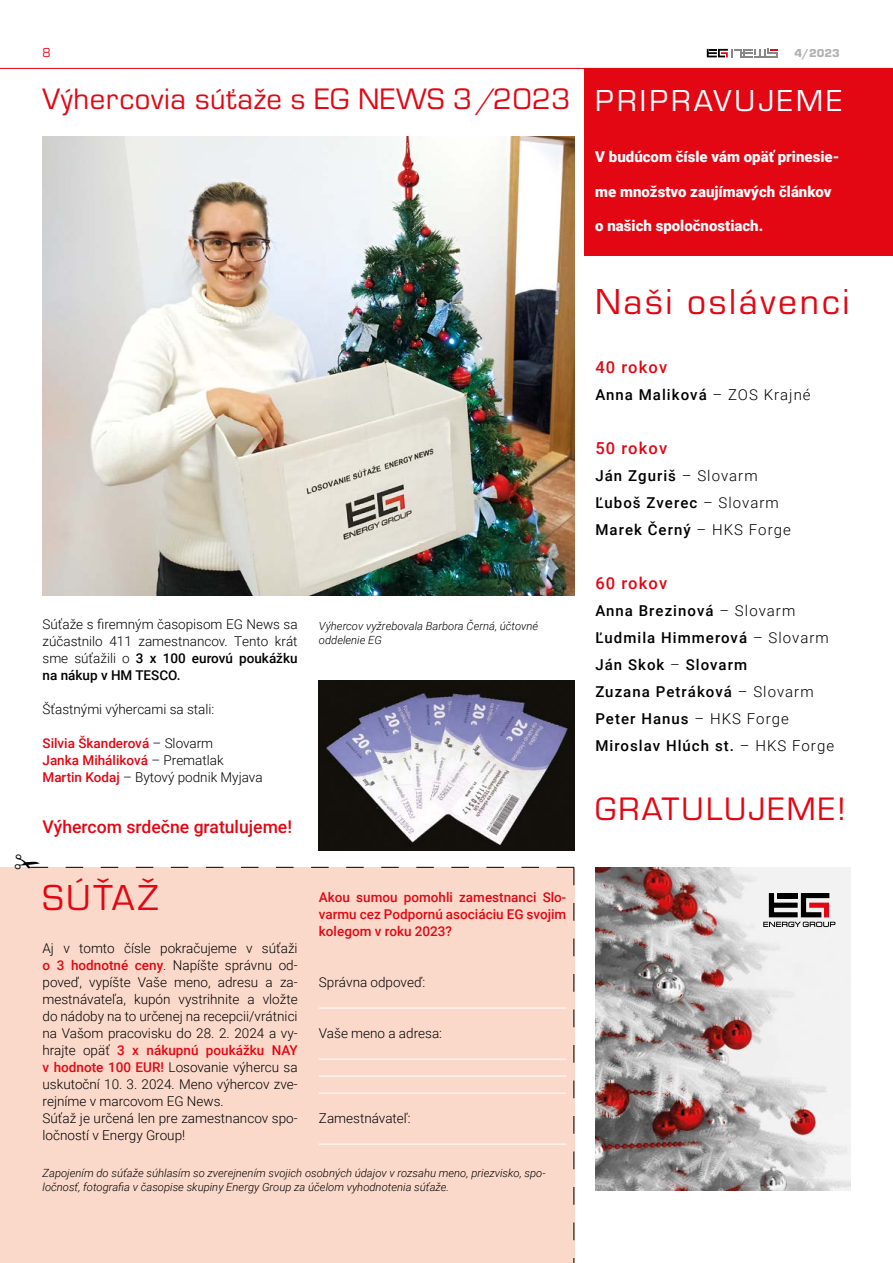
<style>
.page{position:relative;width:893px;height:1263px;background:#fff}
.page>*{position:absolute;margin:0;border:0;box-sizing:border-box;transform-origin:0 0}
.t1{font:37.5px "Eurostile TOT";letter-spacing:.07em;color:#e30613}
.t2{font:33.75px "Eurostile TOT";letter-spacing:.07em;color:#e30613}
.t3{font:31.5px "Eurostile TOT";letter-spacing:.1em;color:#fff}
.t4{font:30.75px "Eurostile TOT";letter-spacing:.02em;color:#e30613}
.t5{font:500 17.55px "Roboto";color:#e30613}
.t6{font:500 16.5px "Roboto";letter-spacing:.07em;color:#e30613}
.t7{font:500 15px/27px "Roboto";letter-spacing:.07em;color:#000}
.t8{font:900 15px "Roboto";color:#fff}
.t9{font:300 13.5px/17px "Roboto";color:#000}
.t10{font:500 13.5px/17px "Roboto";color:#e30613;text-align:justify}
.t11{font:13.5px "Eurostile TOT";color:#e30613}
.t12{font:900 12px "Eurostile TOT";color:#b3b2b2}
.t13{font:italic 300 11.25px/13.5px "Roboto";color:#000}
.s1{font-weight:500}
.s2{font-weight:300;color:#000}
.s3{font-weight:500;color:#e30613}
.s4{font-weight:300}
</style>
<div class="page">
<svg style="left:707px;top:49px;width:71px;height:8px"></svg>
<div style="left:585px;top:68px;width:308px;height:187px;background:#e30613"></div>
<div style="left:0;top:867px;width:574px;height:396px;background:#fbd9ca"></div>
<hr style="left:0;top:68px;width:893px;height:1px;background:#e30613">
<img style="left:43px;top:136px;width:531px;height:459px">
<img style="left:595px;top:867px;width:255px;height:324px">
<img style="left:319px;top:680px;width:255px;height:170px">
<svg style="left:763px;top:893px;width:72px;height:34px"></svg>
<div style="left:777px;top:893px;width:21px;height:5px;background:#000"></div>
<svg style="left:30px;top:866px;width:545px;height:397px"></svg>
<p class="t11" style="left:43px;top:45px;width:10px">8</p>
<p class="t12" style="left:795px;top:47px;width:47px">4/2023</p>
<h3 class="t3" style="left:595px;top:83px;width:248px">PRIPRAVUJEME</h3>
<p class="t8" style="left:595px;top:147px;width:246px">V budúcom čísle vám opäť prinesie-</p>
<p class="t8" style="left:595px;top:181px;width:238px">me množstvo zaujímavých článkov</p>
<p class="t8" style="left:595px;top:216px;width:169px">o našich spoločnostiach.</p>
<h3 class="t4" style="left:43px;top:83px;width:529px">Výhercovia súťaže s EG NEWS 3/2023</h3>
<p class="t9" style="left:43px;top:616px;width:257px;text-align:justify">Súťaže s firemným časopisom EG News sa zúčastnilo 411 zamestnancov. Tento krát sme súťažili o <span class="s1">3 x 100 eurovú poukážku na nákup v HM TESCO.</span></p>
<p class="t9" style="left:43px;top:701px;width:173px">Šťastnými výhercami sa stali:</p>
<p class="t10" style="left:43px;top:735px;width:222px;text-align:left">Silvia Škanderová <span class="s2">– Slovarm<br></span>Janka Miháliková <span class="s2">– Prematlak<br></span>Martin Kodaj <span class="s2">– Bytový podnik Myjava</span></p>
<p class="t5" style="left:43px;top:815px;width:251px">Výhercom srdečne gratulujeme!</p>
<h1 class="t1" style="left:43px;top:877px;width:118px">SÚŤAŽ</h1>
<p class="t9" style="left:43px;top:939px;width:257px">Aj v tomto čísle pokračujeme v súťaži <span class="s3">o 3 hodnotné ceny</span>. Napíšte správnu od&shy;poveď, vypíšte Vaše meno, adresu a za&shy;mestnávateľa, kupón vystrihnite a vložte do nádoby na to určenej na recepcii/vrátnici na Vašom pracovisku do 28. 2. 2024 a vy&shy;hrajte opäť <span class="s3">3 x nákupnú poukážku NAY v hodnote 100 EUR!</span> Losovanie výhercu sa uskutoční 10. 3. 2024. Meno výhercov zve&shy;rejníme v marcovom EG News.<br>Súťaž je určená len pre zamestnancov spo&shy;ločností v Energy Group!</p>
<p class="t13" style="left:319px;top:619px;width:221px">Výhercov vyžrebovala Barbora Černá, účtovné oddelenie EG</p>
<p class="t10" style="left:319px;top:888px;width:249px">Akou sumou pomohli zamestnanci Slo&shy;varmu cez Podpornú asociáciu EG svojim kolegom v roku 2023?</p>
<p class="t9" style="left:319px;top:973px;width:108px">Správna odpoveď:</p>
<p class="t9" style="left:319px;top:1024px;width:125px">Vaše meno a adresa:</p>
<p class="t9" style="left:319px;top:1109px;width:93px">Zamestnávateľ:</p>
<p class="t13" style="left:43px;top:1166px;width:504px">Zapojením do súťaže súhlasím so zverejnením svojich osobných údajov v rozsahu meno, priezvisko, spo&shy;ločnosť, fotografia v časopise skupiny Energy Group za účelom vyhodnotenia súťaže.</p>
<h1 class="t1" style="left:595px;top:282px;width:256px">Naši oslávenci</h1>
<p class="t6" style="left:595px;top:355px;width:73px">40 rokov</p>
<p class="t7" style="left:595px;top:380px;width:217px">Anna Maliková <span class="s4">– ZOS Krajné</span></p>
<p class="t6" style="left:595px;top:436px;width:73px">50 rokov</p>
<p class="t7" style="left:595px;top:461px;width:197px">Ján Zguriš <span class="s4">– Slovarm<br></span>Ľuboš Zverec <span class="s4">– Slovarm<br></span>Marek Černý <span class="s4">– HKS Forge</span></p>
<p class="t6" style="left:595px;top:571px;width:73px">60 rokov</p>
<p class="t7" style="left:595px;top:596px;width:240px">Anna Brezinová <span class="s4">– Slovarm<br></span>Ľudmila Himmerová <span class="s4">– Slovarm<br></span>Ján Skok <span class="s4">–</span> Slovarm<br>Zuzana Petráková <span class="s4">– Slovarm<br></span>Peter Hanus <span class="s4">– HKS Forge<br></span>Miroslav Hlúch st. <span class="s4">– HKS Forge</span></p>
<h2 class="t2" style="left:595px;top:791px;width:252px">GRATULUJEME!</h2>
</div>
